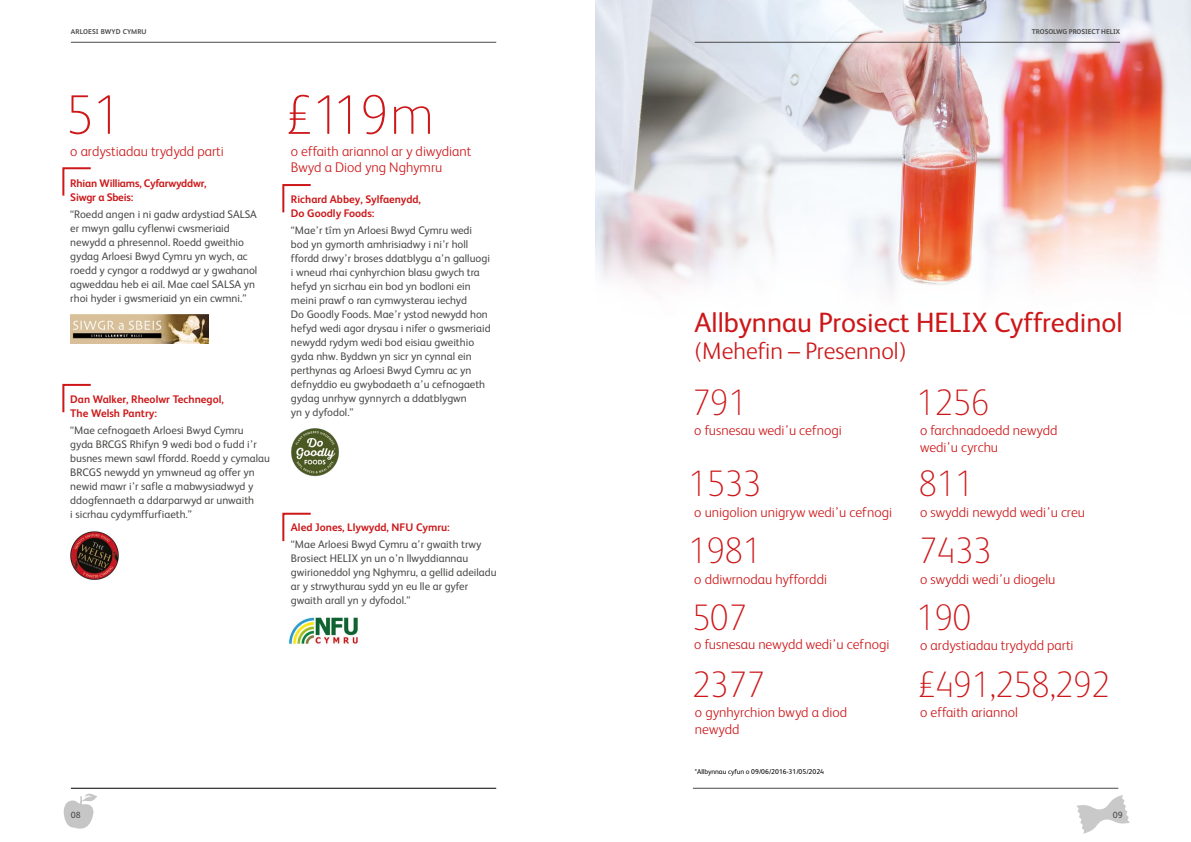
<style>
.page{position:relative;width:1191px;height:842px;background:#fff}
.page>*{position:absolute;margin:0;border:0;box-sizing:border-box;transform-origin:0 0}
.t1{font:100 56px "FS Albert";letter-spacing:-.04em;color:#cd1719}
.t2{font:100 37px "FS Albert";letter-spacing:-.04em;color:#cd1719}
.t3{font:28px "FS Albert";color:#cd1719}
.t4{font:300 24px "FS Albert";color:#cd1719}
.t5{font:300 14px/16.8px "FS Albert";color:#cd1719}
.t6{font:11px/14px "FS Albert";color:#4a4a49}
.t7{font:700 11px/14px "FS Albert";color:#cd1719}
.t8{font:700 11px/14px "FS Albert";letter-spacing:-.02em;color:#cd1719}
.t9{font:9px "FS Albert";color:#4a4a49}
.t10{font:7px "FS Albert";color:#000}
.t11{font:700 7px "FS Albert";letter-spacing:-.01em;color:#4a4a49}
.t12{font:700 7px "FS Albert";letter-spacing:.02em;color:#4a4a49}
</style>
<div class="page">
<img style="left:595px;top:0;width:596px;height:294px">
<svg style="left:1076px;top:795px;width:54px;height:39px"></svg>
<svg style="left:63px;top:793px;width:34px;height:36px"></svg>
<hr style="left:694px;top:42px;width:426px;height:1px;background:#4a4a49">
<hr style="left:71px;top:42px;width:425px;height:1px;background:#4a4a49">
<hr style="left:693px;top:788px;width:425px;height:1px;background:#4a4a49">
<hr style="left:71px;top:788px;width:425px;height:1px;background:#000">
<svg style="left:62px;top:167px;width:29px;height:29px"></svg>
<img style="left:291px;top:428px;width:48px;height:48px">
<svg style="left:62px;top:383px;width:29px;height:30px"></svg>
<svg style="left:282px;top:184px;width:29px;height:29px"></svg>
<svg style="left:282px;top:512px;width:29px;height:30px"></svg>
<img style="left:288px;top:617px;width:70px;height:28px">
<img style="left:71px;top:314px;width:137px;height:29px">
<img style="left:70px;top:531px;width:49px;height:49px">
<p class="t12" style="left:71px;top:27px;width:77px">ARLOESI BWYD CYMRU</p>
<p class="t11" style="left:1032px;top:27px;width:90px">TROSOLWG PROSIECT HELIX</p>
<h1 class="t1" style="left:64px;top:83px;width:59px">51</h1>
<h1 class="t1" style="left:284px;top:83px;width:152px">£119m</h1>
<p class="t5" style="left:70px;top:143px;width:155px">o ardystiadau trydydd parti</p>
<p class="t8" style="left:70px;top:176px;width:138px">Rhian Williams, Cyfarwyddwr,<br>Siwgr a Sbeis:</p>
<p class="t6" style="left:70px;top:207px;width:188px">“Roedd angen i ni gadw ardystiad SALSA er mwyn gallu cyflenwi cwsmeriaid newydd a phresennol. Roedd gweithio gydag Arloesi Bwyd Cymru yn wych, ac roedd y cyngor a roddwyd ar y gwahanol agweddau heb ei ail. Mae cael SALSA yn rhoi hyder i gwsmeriaid yn ein cwmni.”</p>
<p class="t7" style="left:70px;top:392px;width:155px">Dan Walker, Rheolwr Technegol,<br>The Welsh Pantry:</p>
<p class="t6" style="left:70px;top:423px;width:201px">“Mae cefnogaeth Arloesi Bwyd Cymru<br>gyda BRCGS Rhifyn 9 wedi bod o fudd i’r busnes mewn sawl ffordd. Roedd y cymalau BRCGS newydd yn ymwneud ag offer yn newid mawr i’r safle a mabwysiadwyd y ddogfennaeth a ddarparwyd ar unwaith<br>i sicrhau cydymffurfiaeth.”</p>
<p class="t5" style="left:291px;top:143px;width:182px;line-height:16px">o effaith ariannol ar y diwydiant<br>Bwyd a Diod yng Nghymru</p>
<p class="t7" style="left:291px;top:192px;width:132px">Richard Abbey, Sylfaenydd,<br>Do Goodly Foods:</p>
<p class="t6" style="left:291px;top:223px;width:201px">“Mae’r tîm yn Arloesi Bwyd Cymru wedi bod yn gymorth amhrisiadwy i ni’r holl ffordd drwy’r broses ddatblygu a’n galluogi i wneud rhai cynhyrchion blasu gwych tra hefyd yn sicrhau ein bod yn bodloni ein meini prawf o ran cymwysterau iechyd<br>Do Goodly Foods. Mae’r ystod newydd hon hefyd wedi agor drysau i nifer o gwsmeriaid newydd rydym wedi bod eisiau gweithio gyda nhw. Byddwn yn sicr yn cynnal ein perthynas ag Arloesi Bwyd Cymru ac yn defnyddio eu gwybodaeth a’u cefnogaeth gydag unrhyw gynnyrch a ddatblygwn<br>yn y dyfodol.”</p>
<p class="t7" style="left:291px;top:520px;width:160px">Aled Jones, Llywydd, NFU Cymru:</p>
<p class="t6" style="left:291px;top:537px;width:207px">“Mae Arloesi Bwyd Cymru a’r gwaith trwy Brosiect HELIX yn un o’n llwyddiannau gwirioneddol yng Nghymru, a gellid adeiladu ar y strwythurau sydd yn eu lle ar gyfer gwaith arall yn y dyfodol.”</p>
<h3 class="t3" style="left:694px;top:306px;width:429px">Allbynnau Prosiect HELIX Cyffredinol</h3>
<h3 class="t4" style="left:694px;top:337px;width:213px">(Mehefin – Presennol)</h3>
<h2 class="t2" style="left:691px;top:381px;width:57px">791</h2>
<p class="t5" style="left:694px;top:422px;width:149px">o fusnesau wedi’u cefnogi</p>
<h2 class="t2" style="left:688px;top:462px;width:76px">1533</h2>
<p class="t5" style="left:694px;top:503px;width:199px">o unigolion unigryw wedi’u cefnogi</p>
<h2 class="t2" style="left:688px;top:529px;width:76px">1981</h2>
<p class="t5" style="left:694px;top:570px;width:134px">o ddiwrnodau hyfforddi</p>
<h2 class="t2" style="left:691px;top:596px;width:57px">507</h2>
<p class="t5" style="left:694px;top:636px;width:197px">o fusnesau newydd wedi’u cefnogi</p>
<h2 class="t2" style="left:691px;top:663px;width:76px">2377</h2>
<h2 class="t2" style="left:916px;top:381px;width:75px">1256</h2>
<p class="t5" style="left:920px;top:422px;width:139px">o farchnadoedd newydd wedi’u cyrchu</p>
<h2 class="t2" style="left:918px;top:462px;width:57px">811</h2>
<p class="t5" style="left:920px;top:503px;width:166px">o swyddi newydd wedi’u creu</p>
<h2 class="t2" style="left:918px;top:529px;width:76px">7433</h2>
<p class="t5" style="left:920px;top:570px;width:137px">o swyddi wedi’u diogelu</p>
<h2 class="t2" style="left:916px;top:597px;width:57px">190</h2>
<p class="t5" style="left:920px;top:636px;width:155px">o ardystiadau trydydd parti</p>
<h2 class="t2" style="left:916px;top:663px;width:195px">£491,258,292</h2>
<p class="t5" style="left:695px;top:704px;width:154px">o gynhyrchion bwyd a diod newydd</p>
<p class="t5" style="left:920px;top:704px;width:99px">o effaith ariannol</p>
<p class="t10" style="left:694px;top:768px;width:131px">*Allbynnau cyfun o 09/06/2016-31/05/2024</p>
<p class="t9" style="left:71px;top:809px;width:11px">08</p>
<p class="t9" style="left:1113px;top:809px;width:11px">09</p>
</div>
